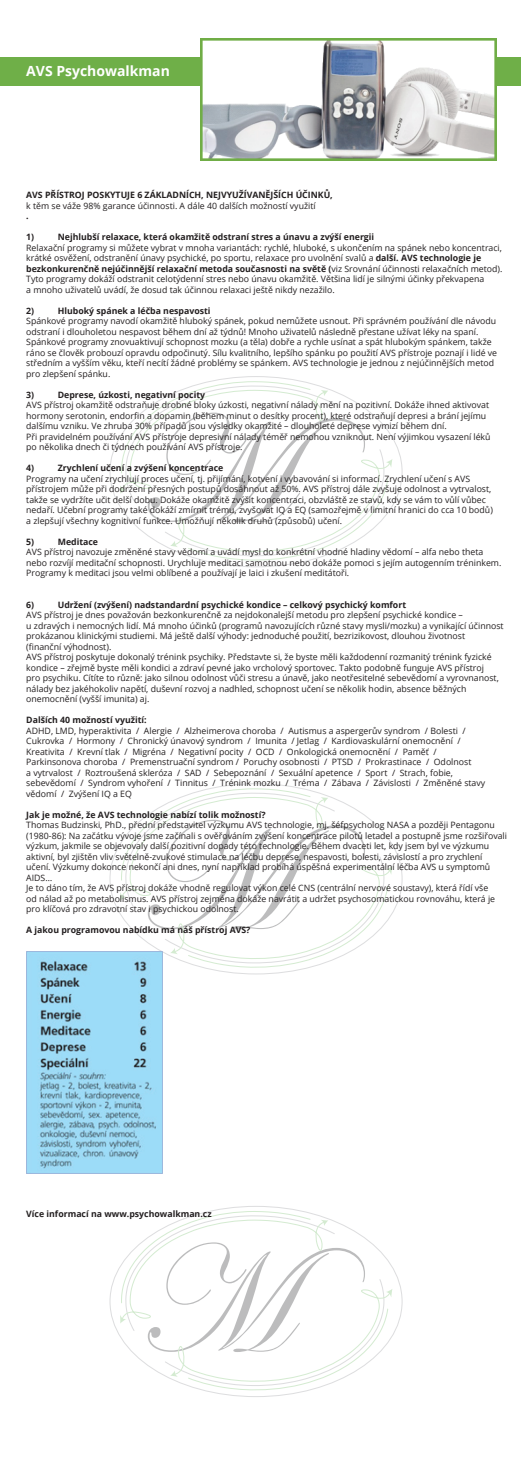
<style>
.page{position:relative;width:521px;height:1474px;background:#fff}
.page>*{position:absolute;margin:0;border:0;box-sizing:border-box;transform-origin:0 0}
.t1{font:700 14px "Open Sans";color:#fff}
.t2{font:8.75px/10.5px "Open Sans";color:#231f20}
.t3{font:700 8.75px "Open Sans";color:#231f20}
.s1{font-weight:700}
</style>
<div class="page">
<svg style="left:120px;top:381px;width:272px;height:180px"></svg>
<svg style="left:120px;top:788px;width:272px;height:179px"></svg>
<svg style="left:120px;top:1210px;width:272px;height:180px"></svg>
<div style="left:0;top:58px;width:521px;height:28px;background:#6faf48"></div>
<img style="left:200px;top:38px;width:296px;height:122px">
<img style="left:26px;top:951px;width:137px;height:222px">
<h1 class="t1" style="left:26px;top:61px;width:145px">AVS Psychowalkman</h1>
<p class="t3" style="left:26px;top:189px;width:308px">AVS PŘÍSTROJ POSKYTUJE 6 ZÁKLADNÍCH, NEJVYUŽÍVANĚJŠÍCH ÚČINKŮ,</p>
<p class="t2" style="left:26px;top:200px;width:291px">k těm se váže 98% garance účinnosti. A dále 40 dalších možností využití</p>
<p class="t3" style="left:26px;top:210px;width:4px">.</p>
<p class="t3" style="left:26px;top:231px;width:9px">1)</p>
<p class="t3" style="left:58px;top:231px;width:318px">Nejhlubší relaxace, která okamžitě odstraní stres a únavu a zvýší energii</p>
<p class="t2" style="left:26px;top:242px;width:478px">Relaxační programy si můžete vybrat v mnoha variantách: rychlé, hluboké, s ukončením na spánek nebo koncentraci, krátké osvěžení, odstranění únavy psychické, po sportu, relaxace pro uvolnění svalů a <span class="s1">další. AVS technologie je bezkonkurenčně nejúčinnější relaxační metoda současnosti na světě (</span>viz Srovnání účinnosti relaxačních metod).<br>Tyto programy dokáží odstranit celotýdenní stres nebo únavu okamžitě. Většina lidí je silnými účinky překvapena<br>a mnoho uživatelů uvádí, že dosud tak účinnou relaxaci ještě nikdy nezažilo.</p>
<p class="t3" style="left:26px;top:304px;width:9px">2)</p>
<p class="t3" style="left:58px;top:304px;width:154px">Hluboký spánek a léčba nespavosti</p>
<p class="t2" style="left:26px;top:315px;width:472px">Spánkové programy navodí okamžitě hluboký spánek, pokud nemůžete usnout. Při správném používání dle návodu odstraní i dlouholetou nespavost během dní až týdnů! Mnoho uživatelů následně přestane užívat léky na spaní.<br>Spánkové programy znovuaktivují schopnost mozku (a těla) dobře a rychle usínat a spát hlubokým spánkem, takže ráno se člověk probouzí opravdu odpočinutý. Sílu kvalitního, lepšího spánku po použití AVS přístroje poznají i lidé ve středním a vyšším věku, kteří necítí žádné problémy se spánkem. AVS technologie je jednou z nejúčinnějších metod pro zlepšení spánku.</p>
<p class="t3" style="left:26px;top:388px;width:9px">3)</p>
<p class="t3" style="left:58px;top:388px;width:149px">Deprese, úzkosti, negativní pocity</p>
<p class="t2" style="left:26px;top:399px;width:466px">AVS přístroj okamžitě odstraňuje drobné bloky úzkosti, negativní nálady mění na pozitivní. Dokáže ihned aktivovat hormony serotonin, endorfin a dopamin (během minut o desítky procent), které odstraňují depresi a brání jejímu dalšímu vzniku. Ve zhruba 30% případů jsou výsledky okamžité – dlouholeté deprese vymizí během dní.<br>Při pravidelném používání AVS přístroje depresivní nálady téměř nemohou vzniknout. Není výjimkou vysazení léků po několika dnech či týdnech používání AVS přístroje.</p>
<p class="t3" style="left:26px;top:462px;width:9px">4)</p>
<p class="t3" style="left:58px;top:462px;width:167px">Zrychlení učení a zvýšení koncentrace</p>
<p class="t2" style="left:26px;top:473px;width:468px">Programy na učení zrychlují proces učení, tj. přijímání, kotvení i vybavování si informací. Zrychlení učení s AVS přístrojem může při dodržení přesných postupů dosáhnout až 50%. AVS přístroj dále zvyšuje odolnost a vytrvalost, takže se vydržíte učit delší dobu. Dokáže okamžitě zvýšit koncentraci, obzvláště ze stavů, kdy se vám to vůlí vůbec nedaří. Učební programy také dokáží zmírnit trému, zvyšovat IQ a EQ (samozřejmě v limitní hranici do cca 10 bodů) a zlepšují všechny kognitivní funkce. Umožňují několik druhů (způsobů) učení.</p>
<p class="t3" style="left:26px;top:535px;width:9px">5)</p>
<p class="t3" style="left:58px;top:535px;width:42px">Meditace</p>
<p class="t2" style="left:26px;top:546px;width:477px">AVS přístroj navozuje změněné stavy vědomí a uvádí mysl do konkrétní vhodné hladiny vědomí – alfa nebo theta nebo rozvíjí meditační schopnosti. Urychluje meditaci samotnou nebo dokáže pomoci s jejím autogenním tréninkem.<br>Programy k meditaci jsou velmi oblíbené a používají je laici i zkušení meditátoři.</p>
<p class="t3" style="left:26px;top:598px;width:9px">6)</p>
<p class="t3" style="left:58px;top:598px;width:350px">Udržení (zvýšení) nadstandardní psychické kondice – celkový psychický komfort</p>
<p class="t2" style="left:26px;top:609px;width:479px">AVS přístroj je dnes považován bezkonkurenčně za nejdokonalejší metodu pro zlepšení psychické kondice –<br>u zdravých i nemocných lidí. Má mnoho účinků (programů navozujících různé stavy mysli/mozku) a vynikající účinnost prokázanou klinickými studiemi. Má ještě další výhody: jednoduché použití, bezrizikovost, dlouhou životnost<br>(finanční výhodnost).<br>AVS přístroj poskytuje dokonalý trénink psychiky. Představte si, že byste měli každodenní rozmanitý trénink fyzické kondice – zřejmě byste měli kondici a zdraví pevné jako vrcholový sportovec. Takto podobně funguje AVS přístroj<br>pro psychiku. Cítíte to různě: jako silnou odolnost vůči stresu a únavě, jako neotřesitelné sebevědomí a vyrovnanost, nálady bez jakéhokoliv napětí, duševní rozvoj a nadhled, schopnost učení se několik hodin, absence běžných onemocnění (vyšší imunita) aj.</p>
<p class="t3" style="left:26px;top:714px;width:122px">Dalších 40 možností využití:</p>
<p class="t2" style="left:26px;top:725px;width:460px">ADHD, LMD, hyperaktivita / Alergie / Alzheimerova choroba / Autismus a aspergerův syndrom / Bolesti / Cukrovka / Hormony / Chronický únavový syndrom / Imunita / Jetlag / Kardiovaskulární onemocnění / Kreativita / Krevní tlak / Migréna / Negativní pocity / OCD / Onkologická onemocnění / Paměť / Parkinsonova choroba / Premenstruační syndrom / Poruchy osobnosti / PTSD / Prokrastinace / Odolnost<br>a vytrvalost / Roztroušená skleróza / SAD / Sebepoznání / Sexuální apetence / Sport / Strach, fobie, sebevědomí / Syndrom vyhoření / Tinnitus / Trénink mozku / Tréma / Zábava / Závislosti / Změněné stavy vědomí / Zvýšení IQ a EQ</p>
<p class="t3" style="left:26px;top:808px;width:241px">Jak je možné, že AVS technologie nabízí tolik možností?</p>
<p class="t2" style="left:26px;top:819px;width:482px">Thomas Budzinski, PhD., přední představitel výzkumu AVS technologie, mj. šéfpsycholog NASA a později Pentagonu (1980-86): Na začátku vývoje jsme začínali s ověřováním zvýšení koncentrace pilotů letadel a postupně jsme rozšiřovali výzkum, jakmile se objevovaly další pozitivní dopady této technologie. Během dvaceti let, kdy jsem byl ve výzkumu aktivní, byl zjištěn vliv světelně-zvukové stimulace na léčbu deprese, nespavosti, bolesti, závislostí a pro zrychlení učení. Výzkumy dokonce nekončí ani dnes, nyní například probíhá úspěšná experimentální léčba AVS u symptomů AIDS…<br>Je to dáno tím, že AVS přístroj dokáže vhodně regulovat výkon celé CNS (centrální nervové soustavy), která řídí vše<br>od nálad až po metabolismus. AVS přístroj zejména dokáže navrátit a udržet psychosomatickou rovnováhu, která je pro klíčová pro zdravotní stav i psychickou odolnost.</p>
<p class="t3" style="left:26px;top:924px;width:226px">A jakou programovou nabídku má náš přístroj AVS?</p>
<p class="t3" style="left:26px;top:1207px;width:187px">Více informací na www.psychowalkman.cz</p>
</div>
